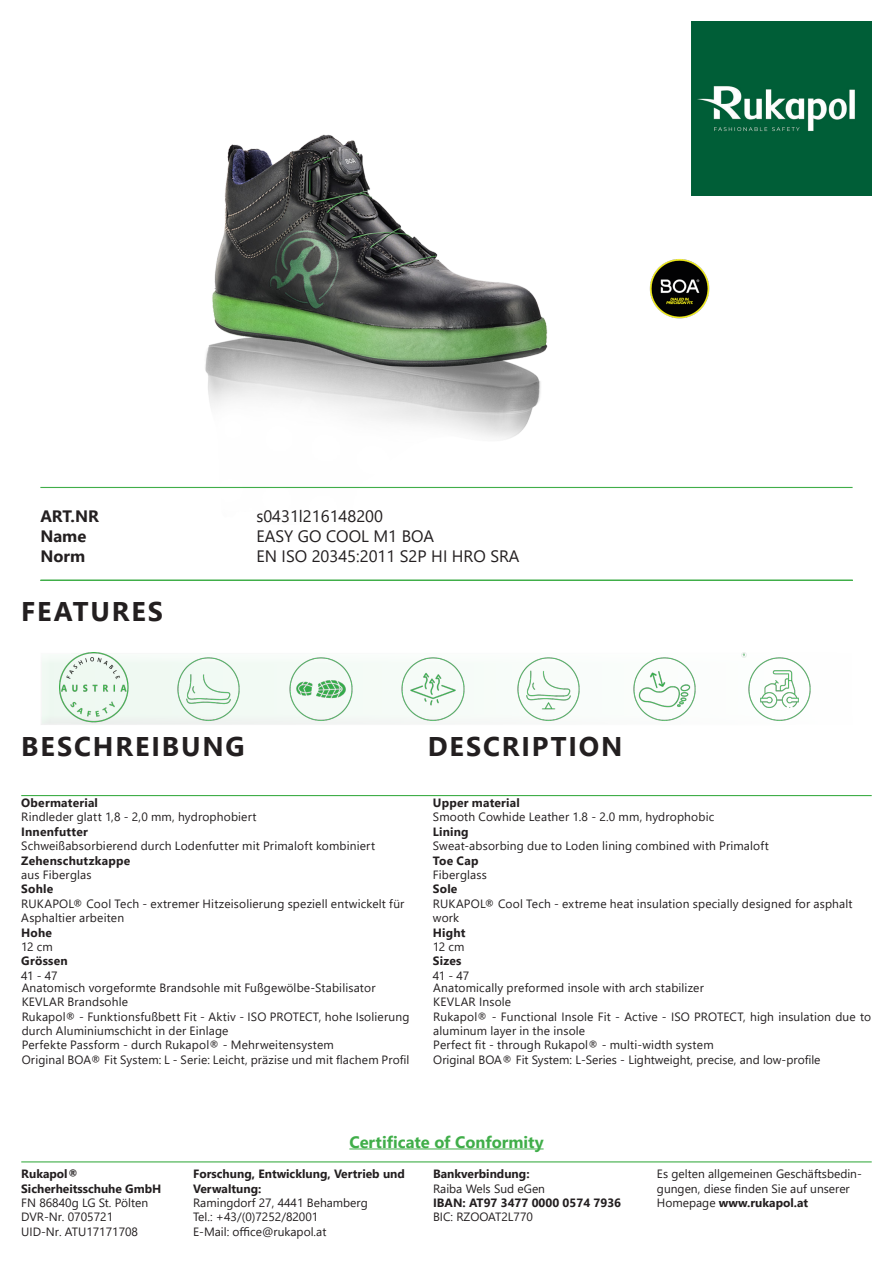
<style>
.page{position:relative;width:893px;height:1263px;background:#fff}
.page>*{position:absolute;margin:0;border:0;box-sizing:border-box;transform-origin:0 0}
.t1{font:700 27px "Segoe UI";letter-spacing:.07em;color:#231f20}
.t2{font:16.5px/19.8px "Segoe UI";color:#231f20}
.t3{font:700 16.5px "Segoe UI";color:#40ae49}
.t4{font:700 16.5px "Segoe UI";color:#231f20}
.t5{font:12px/14.4px "Segoe UI";letter-spacing:.01em;color:#231f20}
.t6{font:700 12px/14.4px "Segoe UI";color:#231f20}
.t7{font:700 12px "Segoe UI";letter-spacing:.02em;color:#231f20}
.s1{font-weight:700}
</style>
<div class="page">
<hr style="left:40px;top:487px;width:813px;height:1px;background:#40ae49">
<img style="left:691px;top:21px;width:181px;height:175px">
<img style="left:152px;top:134px;width:424px;height:353px">
<div style="left:39px;top:653px;width:815px;height:73px;background:#f7fcf9"></div>
<img style="left:59px;top:653px;width:71px;height:72px">
<img style="left:173px;top:657px;width:67px;height:67px">
<img style="left:289px;top:657px;width:64px;height:64px">
<img style="left:401px;top:657px;width:64px;height:64px">
<img style="left:517px;top:657px;width:63px;height:64px">
<img style="left:633px;top:657px;width:63px;height:64px">
<hr style="left:41px;top:580px;width:812px;height:1px;background:#40ae49">
<img style="left:746px;top:654px;width:65px;height:67px">
<hr style="left:21px;top:795px;width:851px;height:1px;background:#40ae49">
<hr style="left:21px;top:1161px;width:851px;height:1px;background:#40ae49">
<hr style="left:349px;top:1148px;width:195px;height:1px;background:#40ae49">
<svg style="left:741px;top:653px;width:5px;height:5px"></svg>
<img style="left:649px;top:259px;width:61px;height:60px">
<p class="t4" style="left:40px;top:501px;width:60px">ART.NR</p>
<p class="t4" style="left:40px;top:521px;width:47px">Name</p>
<p class="t4" style="left:40px;top:540px;width:46px">Norm</p>
<p class="t1" style="left:21px;top:585px;width:143px">FEATURES</p>
<p class="t2" style="left:256px;top:505px;width:265px">s0431l216148200<br>EASY GO COOL M1 BOA<br>EN ISO 20345:2011 S2P HI HRO SRA</p>
<p class="t1" style="left:21px;top:721px;width:225px">BESCHREIBUNG</p>
<p class="t1" style="left:428px;top:721px;width:196px">DESCRIPTION</p>
<p class="t6" style="left:21px;top:794px;width:78px">Obermaterial</p>
<p class="t5" style="left:21px;top:809px;width:237px">Rindleder glatt 1,8 - 2,0 mm, hydrophobiert</p>
<p class="t7" style="left:21px;top:820px;width:68px">Innenfutter</p>
<p class="t5" style="left:21px;top:838px;width:355px">Schweißabsorbierend durch Lodenfutter mit Primaloft kombiniert</p>
<p class="t7" style="left:21px;top:849px;width:110px">Zehenschutzkappe</p>
<p class="t5" style="left:21px;top:866px;width:72px">aus Fiberglas</p>
<p class="t6" style="left:21px;top:881px;width:33px">Sohle</p>
<p class="t5" style="left:21px;top:895px;width:385px">RUKAPOL® Cool Tech - extremer Hitzeisolierung speziell entwickelt für<br>Asphaltier arbeiten</p>
<p class="t6" style="left:21px;top:924px;width:32px">Hohe</p>
<p class="t5" style="left:21px;top:938px;width:33px">12 cm</p>
<p class="t7" style="left:21px;top:950px;width:48px">Grössen</p>
<p class="t5" style="left:21px;top:967px;width:38px">41 - 47</p>
<p class="t5" style="left:22px;top:979px;width:355px">Anatomisch vorgeformte Brandsohle mit Fußgewölbe-Stabilisator</p>
<p class="t5" style="left:22px;top:994px;width:108px">KEVLAR Brandsohle</p>
<p class="t5" style="left:22px;top:1008px;width:389px">Rukapol® - Funktionsfußbett Fit - Aktiv - ISO PROTECT, hohe Isolierung durch Aluminiumschicht in der Einlage</p>
<p class="t5" style="left:22px;top:1037px;width:314px">Perfekte Passform - durch Rukapol® - Mehrweitensystem</p>
<p class="t5" style="left:22px;top:1051px;width:389px">Original BOA® Fit System: L - Serie: Leicht, präzise und mit flachem Profil</p>
<p class="t6" style="left:433px;top:794px;width:89px">Upper material</p>
<p class="t5" style="left:433px;top:809px;width:283px">Smooth Cowhide Leather 1.8 - 2.0 mm, hydrophobic</p>
<p class="t6" style="left:433px;top:823px;width:37px">Lining</p>
<p class="t5" style="left:433px;top:838px;width:337px">Sweat-absorbing due to Loden lining combined with Primaloft</p>
<p class="t6" style="left:433px;top:852px;width:47px">Toe Cap</p>
<p class="t5" style="left:433px;top:866px;width:56px">Fiberglass</p>
<p class="t6" style="left:433px;top:881px;width:26px">Sole</p>
<p class="t5" style="left:433px;top:895px;width:421px">RUKAPOL® Cool Tech - extreme heat insulation specially designed for asphalt work</p>
<p class="t6" style="left:433px;top:924px;width:34px">Hight</p>
<p class="t5" style="left:433px;top:938px;width:33px">12 cm</p>
<p class="t6" style="left:433px;top:953px;width:30px">Sizes</p>
<p class="t5" style="left:433px;top:967px;width:38px">41 - 47</p>
<p class="t5" style="left:433px;top:979px;width:272px">Anatomically preformed insole with arch stabilizer</p>
<p class="t5" style="left:433px;top:994px;width:79px">KEVLAR Insole</p>
<p class="t5" style="left:433px;top:1008px;width:439px">Rukapol® - Functional Insole Fit - Active - ISO PROTECT, high insulation due to aluminum layer in the insole</p>
<p class="t5" style="left:433px;top:1037px;width:282px">Perfect fit - through Rukapol® - multi-width system</p>
<p class="t5" style="left:433px;top:1051px;width:389px">Original BOA® Fit System: L-Series - Lightweight, precise, and low-profile</p>
<p class="t6" style="left:21px;top:1166px;width:58px">Rukapol®</p>
<p class="t6" style="left:21px;top:1180px;width:142px">Sicherheitsschuhe GmbH</p>
<p class="t5" style="left:21px;top:1194px;width:128px">FN 86840g LG St. Pölten</p>
<p class="t5" style="left:21px;top:1209px;width:118px">DVR-Nr. 0705721<br>UID-Nr. ATU17171708</p>
<p class="t3" style="left:349px;top:1126px;width:196px">Certificate of Conformity</p>
<p class="t6" style="left:193px;top:1166px;width:213px">Forschung, Entwicklung, Vertrieb und<br>Verwaltung:</p>
<p class="t5" style="left:193px;top:1194px;width:176px">Ramingdorf 27, 4441 Behamberg</p>
<p class="t5" style="left:193px;top:1209px;width:127px">Tel.: +43/(0)7252/82001</p>
<p class="t5" style="left:193px;top:1223px;width:135px">E-Mail: office@rukapol.at</p>
<p class="t6" style="left:433px;top:1166px;width:98px">Bankverbindung:</p>
<p class="t5" style="left:433px;top:1180px;width:114px">Raiba Wels Sud eGen</p>
<p class="t6" style="left:433px;top:1194px;width:190px">IBAN: AT97 3477 0000 0574 7936</p>
<p class="t5" style="left:433px;top:1209px;width:101px">BIC: RZOOAT2L770</p>
<p class="t5" style="left:657px;top:1166px;width:206px">Es gelten allgemeinen Geschäftsbedin&shy;gungen, diese finden Sie auf unserer<br>Homepage <span class="s1">www.rukapol.at</span></p>
</div>
